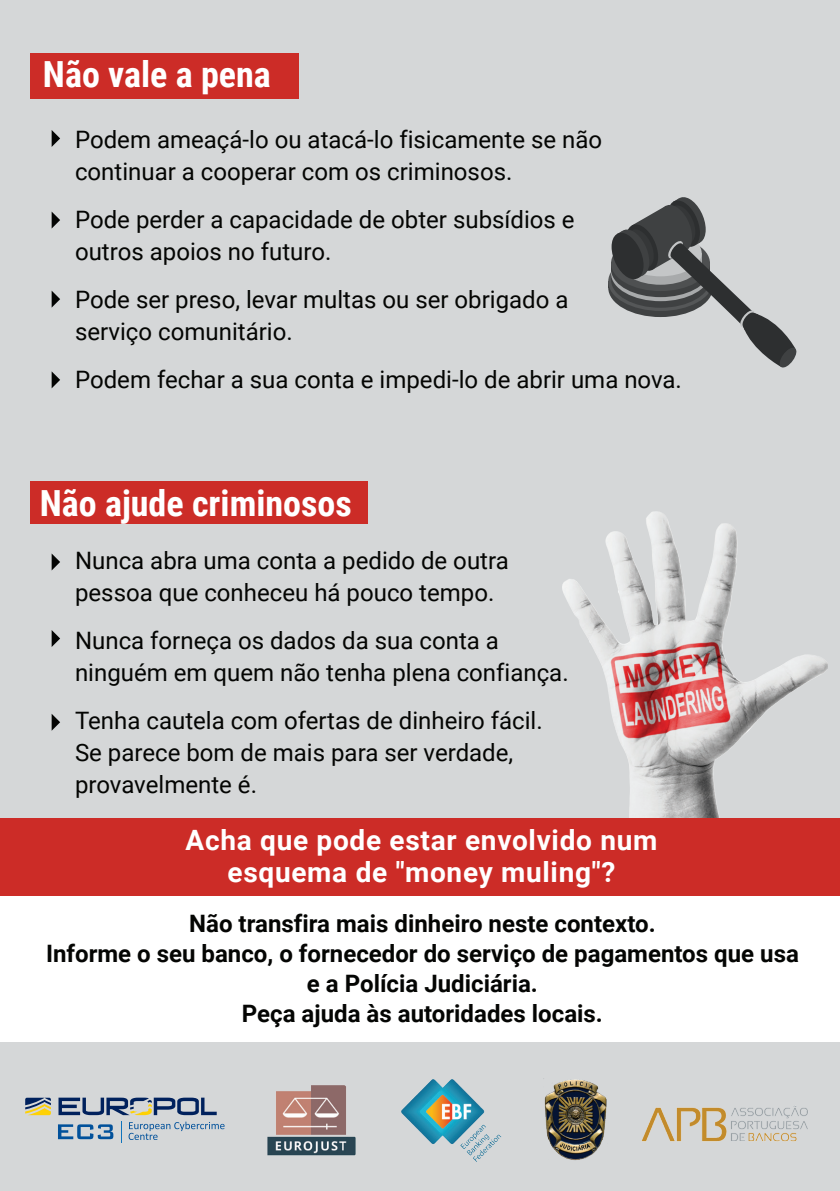
<style>
.page{position:relative;width:840px;height:1191px;background:#fff}
.page>*{position:absolute;margin:0;border:0;box-sizing:border-box;transform-origin:0 0}
.t1{font:700 36px "Roboto Condensed";color:#fff}
.t2{font:700 28px/32px "Roboto";letter-spacing:.025em;color:#fff;text-align:center}
.t3{font:24px/32px "Roboto";color:#040503}
.t4{font:700 24px/30px "Roboto";color:#040503;text-align:center}
</style>
<div class="page">
<div style="left:0;top:0;width:839px;height:1191px;background:#d5d7d8"></div>
<svg style="left:58px;top:1097px;width:158px;height:18px"></svg>
<svg style="left:25px;top:1097px;width:26px;height:18px"></svg>
<svg style="left:121px;top:1121px;width:1px;height:21px"></svg>
<svg style="left:58px;top:1124px;width:55px;height:15px"></svg>
<svg style="left:128px;top:1121px;width:96px;height:19px"></svg>
<img style="left:401px;top:1079px;width:101px;height:83px">
<img style="left:267px;top:1085px;width:89px;height:71px">
<img style="left:641px;top:1106px;width:167px;height:36px">
<img style="left:543px;top:1078px;width:63px;height:82px">
<img style="left:562px;top:511px;width:264px;height:306px">
<div style="left:608px;top:281px;width:104px;height:7px;background:#555758"></div>
<svg style="left:610px;top:197px;width:185px;height:170px"></svg>
<div style="left:0;top:891px;width:839px;height:150px;background:#fff"></div>
<svg style="left:52px;top:554px;width:8px;height:16px"></svg>
<svg style="left:52px;top:630px;width:8px;height:17px"></svg>
<svg style="left:52px;top:714px;width:8px;height:16px"></svg>
<svg style="left:52px;top:372px;width:8px;height:16px"></svg>
<svg style="left:52px;top:291px;width:8px;height:16px"></svg>
<svg style="left:52px;top:212px;width:8px;height:16px"></svg>
<svg style="left:52px;top:130px;width:8px;height:17px"></svg>
<div style="left:30px;top:481px;width:337px;height:43px;background:#cc2c27"></div>
<div style="left:30px;top:53px;width:268px;height:46px;background:#cc2c27"></div>
<div style="left:0;top:817px;width:839px;height:78px;background:#cc2c27"></div>
<h1 class="t1" style="left:43px;top:49px;width:229px">Não vale a pena</h1>
<p class="t3" style="left:75px;top:122px;width:528px">Podem ameaçá-lo ou atacá-lo fisicamente se não continuar a cooperar com os criminosos.</p>
<p class="t3" style="left:75px;top:202px;width:501px">Pode perder a capacidade de obter subsídios e outros apoios no futuro.</p>
<p class="t3" style="left:75px;top:282px;width:494px">Pode ser preso, levar multas ou ser obrigado a serviço comunitário.</p>
<p class="t3" style="left:75px;top:362px;width:608px">Podem fechar a sua conta e impedi-lo de abrir uma nova.</p>
<h1 class="t1" style="left:40px;top:478px;width:313px">Não ajude criminosos</h1>
<p class="t3" style="left:75px;top:543px;width:435px">Nunca abra uma conta a pedido de outra pessoa que conheceu há pouco tempo.</p>
<p class="t3" style="left:75px;top:623px;width:495px">Nunca forneça os dados da sua conta a ninguém em quem não tenha plena confiança.</p>
<p class="t3" style="left:75px;top:703px;width:469px">Tenha cautela com ofertas de dinheiro fácil.<br>Se parece bom de mais para ser verdade, provavelmente é.</p>
<p class="t2" style="left:185px;top:822px;width:473px">Acha que pode estar envolvido num esquema de "money muling"?</p>
<p class="t4" style="left:46px;top:908px;width:754px">Não transfira mais dinheiro neste contexto.<br>Informe o seu banco, o fornecedor do serviço de pagamentos que usa e a Polícia Judiciária.<br>Peça ajuda às autoridades locais.</p>
</div>
